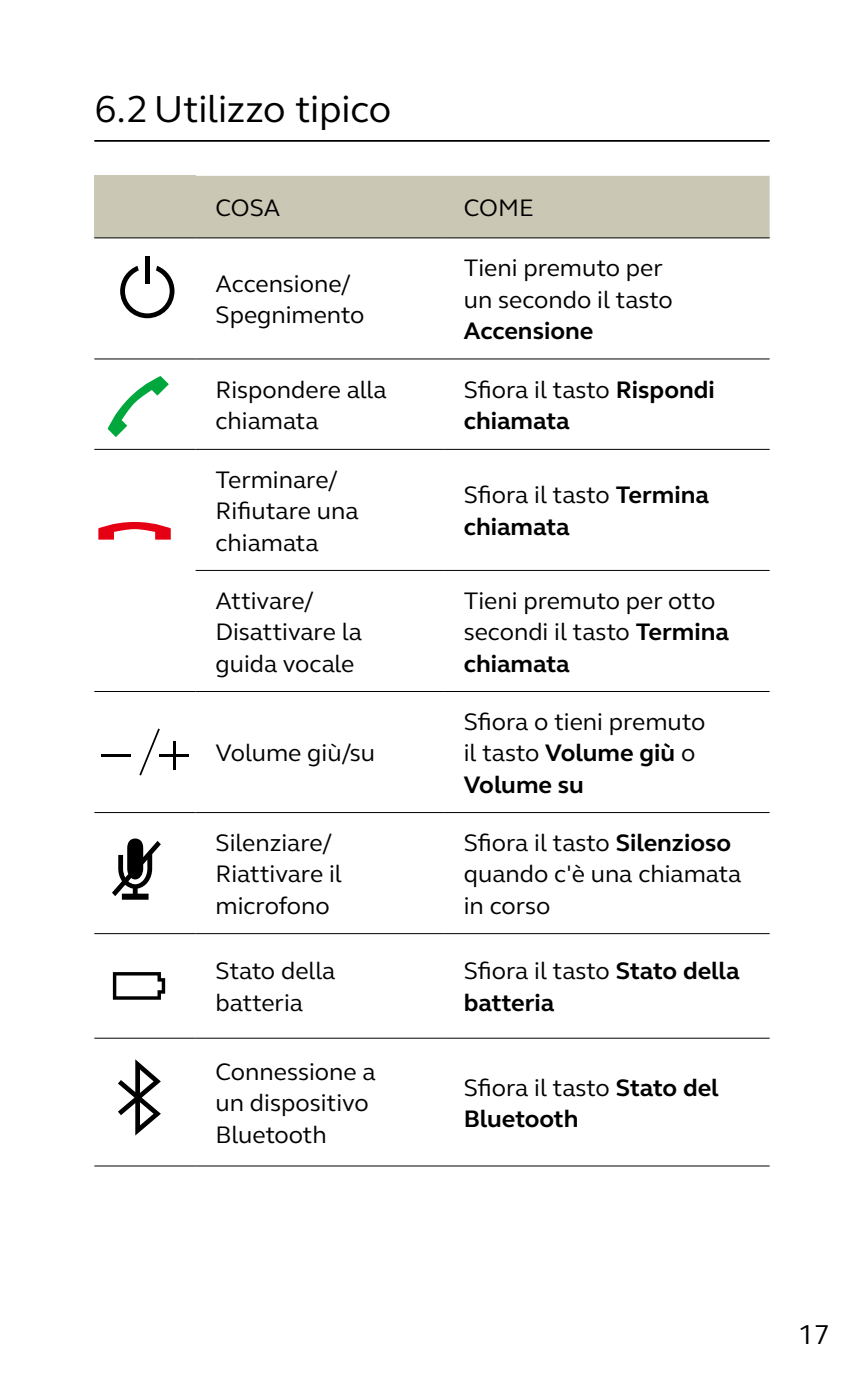
<style>
.page{position:relative;width:864px;height:1389px;background:#fff}
.page>*{position:absolute;margin:0;border:0;box-sizing:border-box;transform-origin:0 0}
.t1{font:38.5px "GN Elliot";letter-spacing:-.005em;color:#000}
.t2{font:28px "GN Elliot";color:#000}
.t3{font:24.5px/31.5px "GN Elliot";color:#000}
.t4{font:700 24.5px/31.5px "GN Elliot";color:#000}
.s1{font-weight:400}
.s2{font-weight:700}
</style>
<div class="page">
<hr style="left:94px;top:140px;width:675px;height:2px;background:#000">
<div style="left:94px;top:176px;width:101px;height:62px;background:#cbc7b5"></div>
<div style="left:195px;top:176px;width:574px;height:61px;background:#cbc7b5"></div>
<hr style="left:94px;top:691px;width:101px;height:1px;background:#000">
<hr style="left:94px;top:812px;width:101px;height:1px;background:#000">
<hr style="left:94px;top:237px;width:101px;height:1px;background:#000">
<hr style="left:94px;top:358px;width:101px;height:2px;background:#000">
<hr style="left:94px;top:449px;width:101px;height:1px;background:#000">
<hr style="left:195px;top:237px;width:248px;height:1px;background:#000">
<hr style="left:443px;top:237px;width:326px;height:1px;background:#000">
<hr style="left:195px;top:358px;width:248px;height:2px;background:#000">
<hr style="left:443px;top:358px;width:326px;height:2px;background:#000">
<hr style="left:195px;top:449px;width:248px;height:1px;background:#000">
<hr style="left:443px;top:449px;width:326px;height:1px;background:#000">
<hr style="left:195px;top:570px;width:248px;height:1px;background:#000">
<hr style="left:443px;top:570px;width:326px;height:1px;background:#000">
<hr style="left:195px;top:691px;width:248px;height:1px;background:#000">
<hr style="left:443px;top:691px;width:326px;height:1px;background:#000">
<hr style="left:195px;top:812px;width:248px;height:1px;background:#000">
<hr style="left:443px;top:812px;width:326px;height:1px;background:#000">
<hr style="left:195px;top:933px;width:248px;height:1px;background:#000">
<hr style="left:443px;top:933px;width:326px;height:1px;background:#000">
<hr style="left:443px;top:1038px;width:326px;height:1px;background:#000">
<hr style="left:443px;top:1165px;width:326px;height:2px;background:#000">
<hr style="left:195px;top:1038px;width:248px;height:1px;background:#000">
<hr style="left:195px;top:1165px;width:248px;height:2px;background:#000">
<hr style="left:94px;top:933px;width:101px;height:1px;background:#000">
<hr style="left:94px;top:1038px;width:101px;height:1px;background:#000">
<hr style="left:94px;top:1165px;width:101px;height:2px;background:#000">
<svg style="left:120px;top:266px;width:54px;height:52px"></svg>
<hr style="left:145px;top:256px;width:4px;height:27px;background:#000">
<svg style="left:108px;top:376px;width:61px;height:61px"></svg>
<svg style="left:98px;top:522px;width:73px;height:18px"></svg>
<svg style="left:139px;top:728px;width:22px;height:48px"></svg>
<hr style="left:159px;top:754px;width:29px;height:2px;background:#000">
<hr style="left:173px;top:741px;width:2px;height:29px;background:#000">
<hr style="left:101px;top:754px;width:29px;height:2px;background:#000">
<svg style="left:112px;top:839px;width:49px;height:61px"></svg>
<svg style="left:113px;top:972px;width:52px;height:28px"></svg>
<svg style="left:118px;top:1059px;width:43px;height:77px"></svg>
<h1 class="t1" style="left:94px;top:83px;width:298px">6.2Utilizzo tipico</h1>
<p class="t3" style="left:215px;top:191px;width:66px">COSA</p>
<p class="t3" style="left:463px;top:191px;width:71px">COME</p>
<p class="t3" style="left:215px;top:267px;width:150px">Accensione/<br>Spegnimento</p>
<p class="t3" style="left:463px;top:251px;width:210px">Tieni premuto per un secondo il tasto</p>
<p class="t4" style="left:463px;top:315px;width:131px">Accensione</p>
<p class="t3" style="left:215px;top:373px;width:172px">Rispondere alla chiamata</p>
<p class="t4" style="left:463px;top:373px;width:252px"><span class="s1">Sfiora il tasto</span> Rispondi chiamata</p>
<p class="t3" style="left:215px;top:463px;width:145px">Terminare/<br>Rifiutare una chiamata</p>
<p class="t4" style="left:463px;top:479px;width:247px"><span class="s1">Sfiora il tasto</span> Termina chiamata</p>
<p class="t3" style="left:215px;top:584px;width:148px">Attivare/<br>Disattivare la guida vocale</p>
<p class="t3" style="left:463px;top:584px;width:267px">Tieni premuto per otto secondi il tasto <span class="s2">Termina chiamata</span></p>
<p class="t3" style="left:215px;top:737px;width:161px">Volume giù/su</p>
<p class="t3" style="left:463px;top:705px;width:243px">Sfiora o tieni premuto il tasto <span class="s2">Volume giù</span> o<br><span class="s2">Volume su</span></p>
<p class="t3" style="left:215px;top:826px;width:128px">Silenziare/<br>Riattivare il microfono</p>
<p class="t3" style="left:463px;top:826px;width:279px">Sfiora il tasto <span class="s2">Silenzioso </span>quando c'è una chiamata in corso</p>
<p class="t3" style="left:215px;top:955px;width:121px">Stato della batteria</p>
<p class="t4" style="left:463px;top:955px;width:277px"><span class="s1">Sfiora il tasto</span> Stato della batteria</p>
<p class="t3" style="left:215px;top:1055px;width:162px">Connessione a un dispositivo<br>Bluetooth</p>
<p class="t4" style="left:463px;top:1071px;width:256px"><span class="s1">Sfiora il tasto</span> Stato del<br>Bluetooth</p>
<p class="t2" style="left:797px;top:1316px;width:34px">17</p>
</div>
